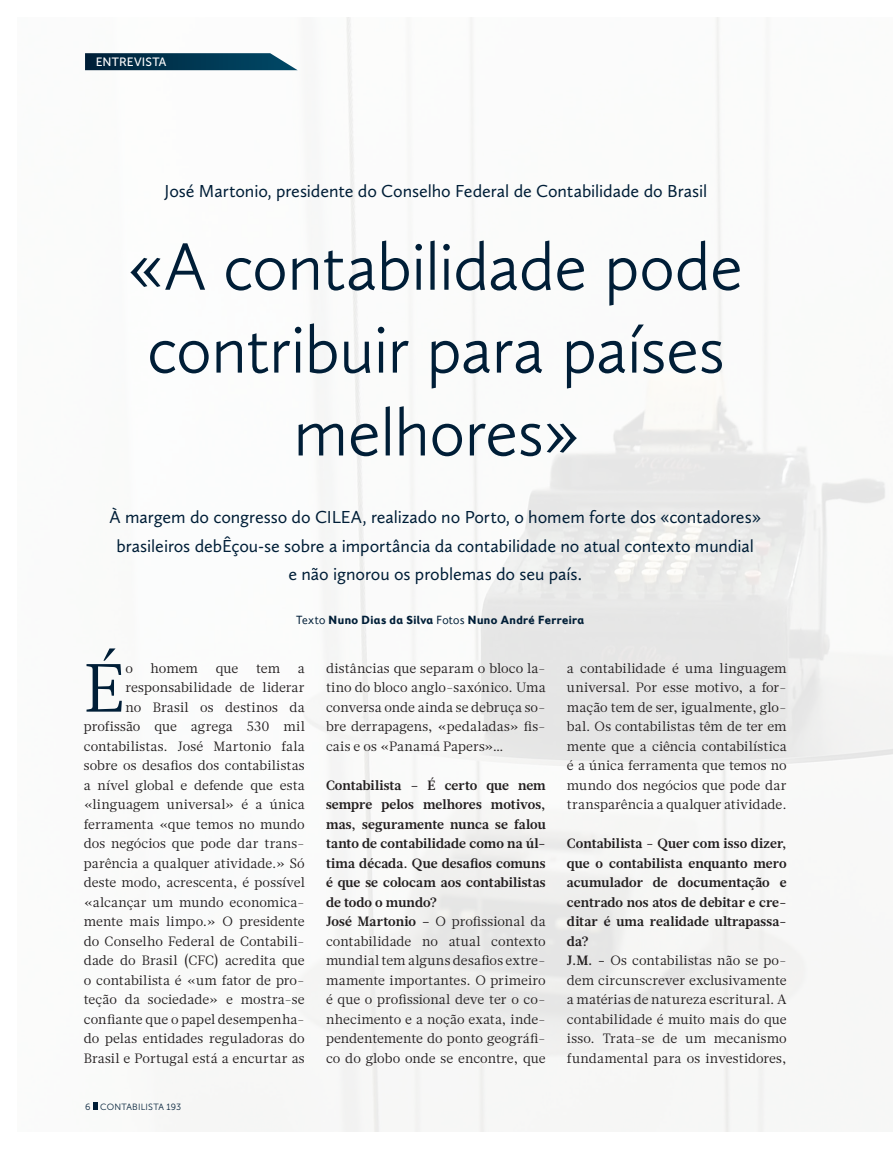
<style>
.page{position:relative;width:893px;height:1149px;background:#fff}
.page>*{position:absolute;margin:0;border:0;box-sizing:border-box;transform-origin:0 0}
.TÍTULO{font:300 69px/82.8px "Calluna Sans";letter-spacing:-.015em;color:#001e37;text-align:center}
.CORPO_DE_TEXTO{font:67.8px "Glosa Text";color:#001e37}
.SUPERLEAD{font:18px/28.5px "Calluna Sans";letter-spacing:-.005em;color:#001e37;text-align:center}
.CORPO_DE_TEXTO-2{font:13.5px/19.5px "Glosa Text";letter-spacing:.005em;color:#231f20;text-align:justify}
.CORPO_DE_TEXTO-3{font:700 13.5px/19.5px "Glosa Text";letter-spacing:.005em;color:#231f20;text-align:justify}
.t1{font:700 12px "Fiendstar";letter-spacing:.015em;color:#001e37}
.TOPO_ESQ{font:12px "Museo Sans 500";letter-spacing:.015em;color:#fff}
.t2{font:9px "Museo Sans 300";letter-spacing:.02em;color:#001e37}
.s1{font-weight:400}
.s2{font-weight:700}
</style>
<div class="page">
<svg style="left:93px;top:1102px;width:5px;height:7px"></svg>
<svg style="left:85px;top:53px;width:213px;height:17px;background:#13435c"></svg>
<p class="TOPO_ESQ" style="left:96px;top:55px;width:72px">ENTREVISTA</p>
<p class="SUPERLEAD" style="left:164px;top:176px;width:544px">José Martonio, presidente do Conselho Federal de Contabilidade do Brasil</p>
<p class="TÍTULO" style="left:129px;top:224px;width:616px">«A contabilidade pode contribuir para países melhores»</p>
<p class="SUPERLEAD" style="left:110px;top:502px;width:653px">À margem do congresso do CILEA, realizado no Porto, o homem forte dos «contadores» brasileiros debruçou-se sobre a importância da contabilidade no atual contexto mundial</p>
<p class="SUPERLEAD" style="left:288px;top:559px;width:295px">e não ignorou os problemas do seu país.</p>
<p class="t1" style="left:296px;top:613px;width:289px"><span class="s1">Texto</span> Nuno Dias da Silva <span class="s1">Fotos</span> Nuno André Ferreira</p>
<p class="CORPO_DE_TEXTO" style="left:84px;top:643px;width:42px">É</p>
<p class="CORPO_DE_TEXTO-2" style="left:125px;top:658px;width:9px">o</p>
<p class="CORPO_DE_TEXTO-2" style="left:151px;top:658px;width:49px">homem</p>
<p class="CORPO_DE_TEXTO-2" style="left:216px;top:658px;width:24px">que</p>
<p class="CORPO_DE_TEXTO-2" style="left:256px;top:658px;width:25px">tem</p>
<p class="CORPO_DE_TEXTO-2" style="left:84px;top:658px;width:222px;text-align:right">a<br>responsabilidade de liderar<br>no Brasil os destinos da profissão que agrega 530 mil contabilistas. José Martonio fala sobre os desafios dos contabilistas a nível global e defende que esta «linguagem universal» é a única ferramenta «que temos no mundo dos negócios que pode dar trans&shy;parência a qualquer atividade.» Só deste modo, acrescenta, é possível «alcançar um mundo economica&shy;mente mais limpo.» O presidente do Conselho Federal de Contabili&shy;dade do Brasil (CFC) acredita que o contabilista é «um fator de pro&shy;teção da sociedade» e mostra-se confiante que o papel desempenha&shy;do pelas entidades reguladoras do<br>Brasil e Portugal está a encurtar as</p>
<p class="t2" style="left:85px;top:1101px;width:98px">6 CONTABILISTA 193</p>
<p class="CORPO_DE_TEXTO-2" style="left:326px;top:658px;width:221px">distâncias que separam o bloco la&shy;tino do bloco anglo-saxónico. Uma conversa onde ainda se debruça so&shy;bre derrapagens, «pedaladas» fis&shy;cais e os «Panamá Papers»…</p>
<p class="CORPO_DE_TEXTO-3" style="left:326px;top:775px;width:221px">Contabilista – É certo que nem sempre pelos melhores motivos, mas, seguramente nunca se falou tanto de contabilidade como na úl&shy;tima década. Que desafios comuns é que se colocam aos contabilistas de todo o mundo?</p>
<p class="CORPO_DE_TEXTO-2" style="left:326px;top:911px;width:221px"><span class="s2">José Martonio –</span> O profissional da contabilidade no atual contexto mundial tem alguns desafios extre&shy;mamente importantes. O primeiro é que o profissional deve ter o co&shy;nhecimento e a noção exata, inde&shy;pendentemente do ponto geográfi&shy;co do globo onde se encontre, que</p>
<p class="CORPO_DE_TEXTO-2" style="left:567px;top:658px;width:221px">a contabilidade é uma linguagem universal. Por esse motivo, a for&shy;mação tem de ser, igualmente, glo&shy;bal. Os contabilistas têm de ter em mente que a ciência contabilística é a única ferramenta que temos no mundo dos negócios que pode dar transparência a qualquer atividade.</p>
<p class="CORPO_DE_TEXTO-3" style="left:567px;top:833px;width:221px">Contabilista - Quer com isso dizer, que o contabilista enquanto mero acumulador de documentação e centrado nos atos de debitar e cre&shy;ditar é uma realidade ultrapassa&shy;da?</p>
<p class="CORPO_DE_TEXTO-2" style="left:567px;top:950px;width:221px"><span class="s2">J.M. -</span> Os contabilistas não se po&shy;dem circunscrever exclusivamente a matérias de natureza escritural. A contabilidade é muito mais do que isso. Trata-se de um mecanismo fundamental para os investidores,</p>
</div>
